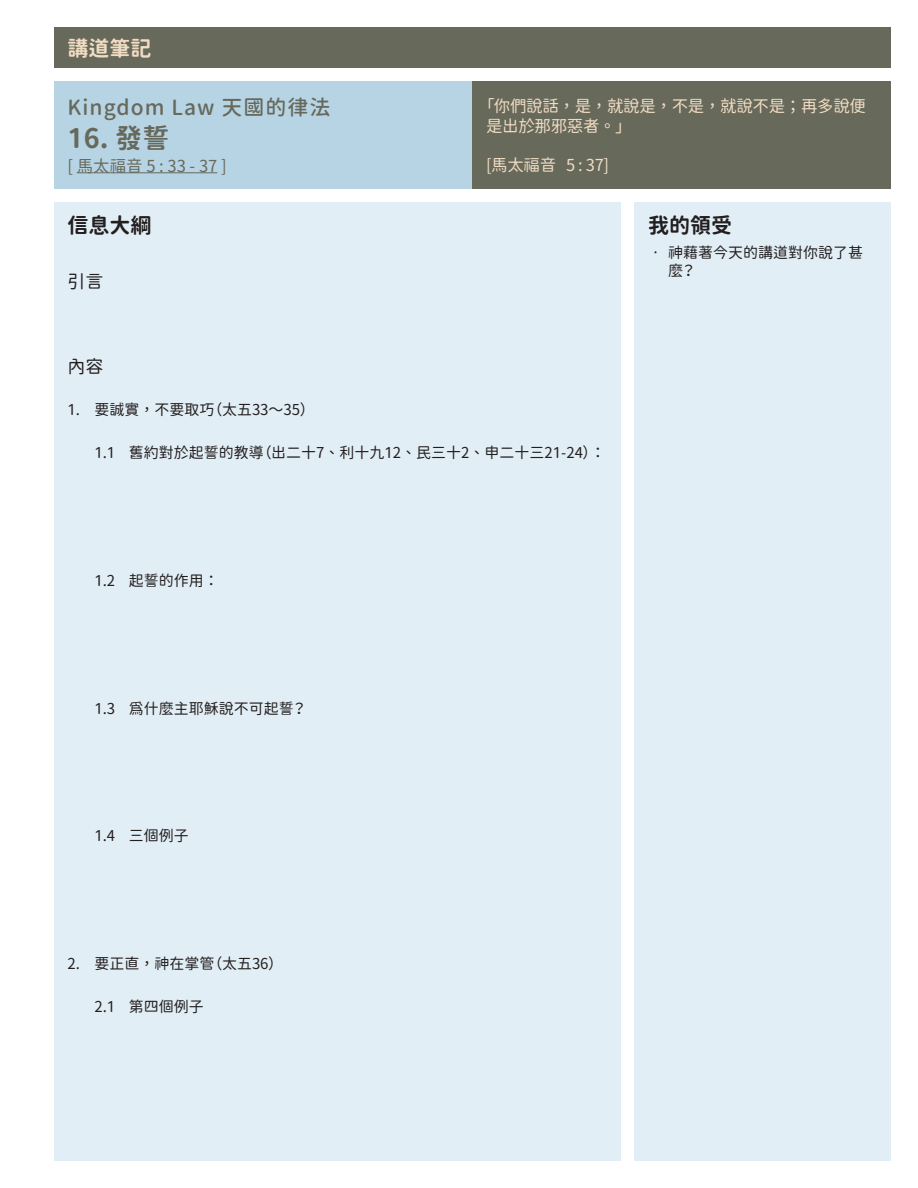
<style>
.page{position:relative;width:918px;height:1188px;background:#fff}
.page>*{position:absolute;margin:0;border:0;box-sizing:border-box;transform-origin:0 0}
.t1{font:27px "Gen Sen Rounded TW B";color:#67695b}
.t2{font:21px "Gen Sen Rounded TW M";letter-spacing:.05em;color:#67695b}
.t3{font:21px "Gen Sen Rounded TW B";color:#231f20}
.t4{font:21px "Gen Sen Rounded TW B";color:#f1dcc3}
.t5{font:18px "Gen Sen Rounded TW R";color:#231f20}
.t6{font:16.5px/19.8px "Gen Sen Rounded TW R";letter-spacing:-.02em;color:#f1dcc3}
.t7{font:16.5px "Gen Sen Rounded TW R";color:#67695b}
.t8{font:15px/18px "Gen Sen Rounded TW R";color:#231f20}
</style>
<div class="page">
<div style="left:54px;top:27px;width:837px;height:41px;background:#67695b"></div>
<div style="left:54px;top:81px;width:418px;height:108px;background:#b7d4e5"></div>
<hr style="left:77px;top:172px;width:140px;height:1px;background:#67695b">
<div style="left:472px;top:81px;width:419px;height:108px;background:#67695b"></div>
<div style="left:634px;top:202px;width:257px;height:959px;background:#e2eef5"></div>
<div style="left:54px;top:202px;width:567px;height:959px;background:#e2eef5"></div>
<p class="t4" style="left:68px;top:36px;width:85px">講道筆記</p>
<p class="t2" style="left:68px;top:96px;width:265px">Kingdom Law 天國的律法</p>
<p class="t1" style="left:68px;top:122px;width:104px">16. 發誓</p>
<p class="t7" style="left:68px;top:156px;width:161px">[ 馬太福音 5‬:‭ 33‬-‭ 37 ]</p>
<p class="t3" style="left:68px;top:213px;width:85px">信息大綱</p>
<p class="t5" style="left:68px;top:272px;width:37px">引言</p>
<p class="t6" style="left:486px;top:96px;width:382px">「你們說話，是，就說是，不是，就說不是；再多說便是出於那邪惡者。」</p>
<p class="t6" style="left:486px;top:156px;width:60px">[馬太福音‬‭5‬:‭</p>
<p class="t6" style="left:586px;top:156px;width:25px">37]</p>
<p class="t3" style="left:648px;top:213px;width:85px">我的領受</p>
<p class="t8" style="left:668px;top:243px;width:196px;text-indent:-20px">• 神藉著今天的講道對你說了甚麼？</p>
<p class="t5" style="left:68px;top:356px;width:37px">內容</p>
<p class="t8" style="left:68px;top:401px;width:249px">1. 要誠實，不要取巧（太五33～35）</p>
<p class="t8" style="left:94px;top:444px;width:513px">1.1 舊約對於起誓的教導（出二十7、利十九12、民三十2、申二十三21-24）：</p>
<p class="t8" style="left:94px;top:572px;width:126px">1.2 起誓的作用：</p>
<p class="t8" style="left:94px;top:699px;width:214px">1.3 為什麼主耶穌說不可起誓？</p>
<p class="t8" style="left:94px;top:827px;width:96px">1.4 三個例子</p>
<p class="t8" style="left:68px;top:955px;width:217px">2. 要正直，神在掌管（太五36）</p>
<p class="t8" style="left:94px;top:998px;width:111px">2.1 第四個例子</p>
</div>
